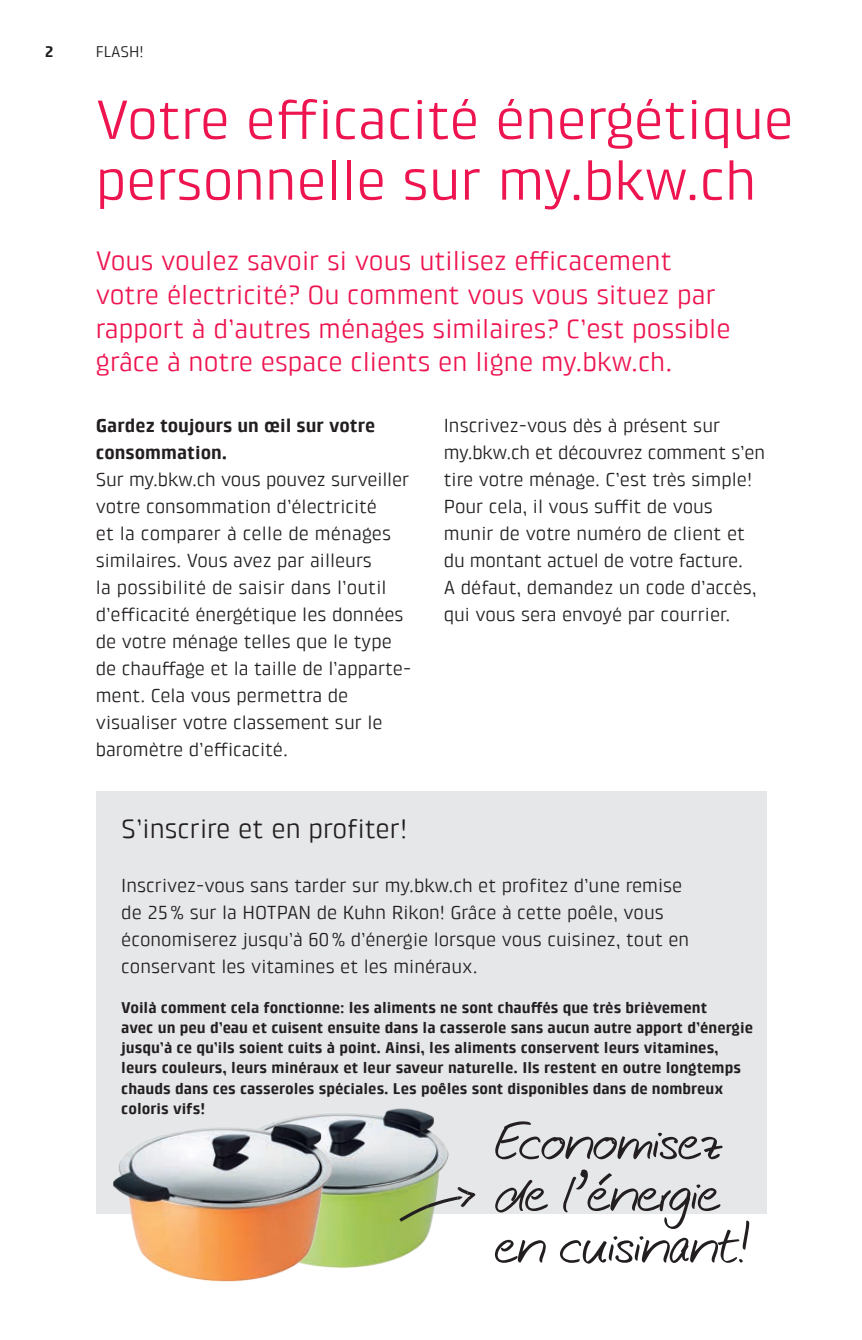
<style>
.page{position:relative;width:862px;height:1340px;background:#fff}
.page>*{position:absolute;margin:0;border:0;box-sizing:border-box;transform-origin:0 0}
.BKW_Headline_25_27pt{font:56.25px/60.8px "Klint Pro";color:#ed1450}
.BKW_Copy_8_5_12pt_Re{font:56.25px/51.8px "Nifty Script";color:#231f20}
.BKW_Intro_12_15pt_Re{font:27px/33.8px "Klint Pro";color:#ed1450}
.BKW_Subheadline_1_12{font:27px "Klint Pro";color:#231f20}
.BKW_Copy_8_5_12pt_Re-2{font:19.12px/27px "Klint Pro";color:#231f20}
.BKW_Subheadline_3_8{font:700 19.12px/27px "Klint Pro";color:#231f20}
.BKW_Caption_7_9pt_Bo{font:700 15.75px/20.2px "Klint Pro";color:#231f20}
.BKW_Page_Header_7_9p{font:15.75px "Klint Pro";color:#231f20}
.BKW_Pagina_7_9pt_Bol{font:700 15.75px "Klint Pro";color:#231f20}
</style>
<div class="page">
<div style="left:96px;top:792px;width:669px;height:421px;background:#e6e7e9"></div>
<img style="left:309px;top:1108px;width:140px;height:160px">
<img style="left:113px;top:1116px;width:232px;height:166px">
<svg style="left:399px;top:1186px;width:76px;height:35px"></svg>
<p class="BKW_Pagina_7_9pt_Bol" style="left:45px;top:43px;width:10px">2</p>
<p class="BKW_Page_Header_7_9p" style="left:96px;top:43px;width:49px">FLASH!</p>
<p class="BKW_Headline_25_27pt" style="left:96px;top:89px;width:699px">Votre efficacité énergétique personnelle sur my.bkw.ch</p>
<p class="BKW_Intro_12_15pt_Re" style="left:96px;top:244px;width:636px">Vous voulez savoir si vous utilisez efficacement votre électricité? Ou comment vous vous situez par rapport à d’autres ménages similaires? C’est possible grâce à notre espace clients en ligne my.bkw.ch.</p>
<p class="BKW_Subheadline_3_8" style="left:96px;top:412px;width:281px">Gardez toujours un œil sur votre consommation.</p>
<p class="BKW_Copy_8_5_12pt_Re-2" style="left:96px;top:466px;width:317px">Sur my.bkw.ch vous pouvez surveiller votre consommation d’électricité<br>et la comparer à celle de ménages similaires. Vous avez par ailleurs<br>la possibilité de saisir dans l’outil d’efficacité énergétique les données de votre ménage telles que le type de chauffage et la taille de l’apparte&shy;ment. Cela vous permettra de visualiser votre classement sur le baromètre d’efficacité.</p>
<p class="BKW_Copy_8_5_12pt_Re-2" style="left:443px;top:412px;width:323px">Inscrivez-vous dès à présent sur my.bkw.ch et découvrez comment s’en tire votre ménage. C’est très simple!<br>Pour cela, il vous suffit de vous munir de votre numéro de client et du montant actuel de votre facture.<br>A défaut, demandez un code d’accès, qui vous sera envoyé par courrier.</p>
<p class="BKW_Subheadline_1_12" style="left:121px;top:813px;width:287px">S’inscrire et en profiter!</p>
<p class="BKW_Copy_8_5_12pt_Re-2" style="left:121px;top:872px;width:569px">Inscrivez-vous sans tarder sur my.bkw.ch et profitez d’une remise de 25% sur la HOTPAN de Kuhn Rikon! Grâce à cette poêle, vous économiserez jusqu’à 60% d’énergie lorsque vous cuisinez, tout en conservant les vitamines et les minéraux.</p>
<p class="BKW_Caption_7_9pt_Bo" style="left:121px;top:997px;width:633px">Voilà comment cela fonctionne: les aliments ne sont chauffés que très brièvement<br>avec un peu d’eau et cuisent ensuite dans la casserole sans aucun autre apport d’énergie jusqu’à ce qu’ils soient cuits à point. Ainsi, les aliments conservent leurs vitamines, leurs couleurs, leurs minéraux et leur saveur naturelle. Ils restent en outre longtemps chauds dans ces casseroles spéciales. Les poêles sont disponibles dans de nombreux coloris vifs!</p>
<p class="BKW_Copy_8_5_12pt_Re" style="left:494px;top:1114px;width:256px">Economisez de l’énergie en cuisinant!</p>
</div>
